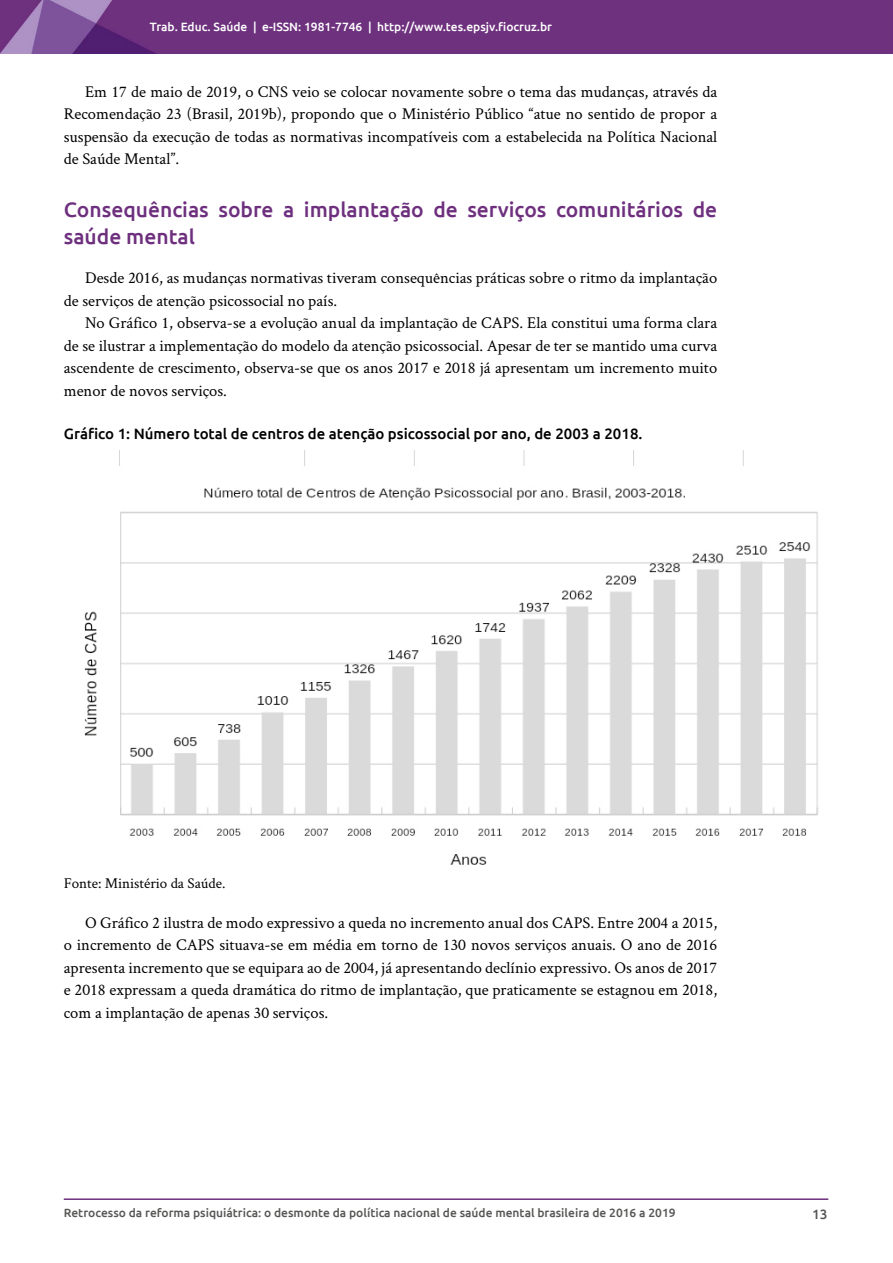
<style>
.page{position:relative;width:893px;height:1263px;background:#fff}
.page>*{position:absolute;margin:0;border:0;box-sizing:border-box;transform-origin:0 0}
.t1{font:500 21px/27px "Ubuntu";color:#6e307e}
.t2{font:16.5px/22.5px "Crimson Text";color:#000;text-align:justify}
.t3{font:500 15px "Ubuntu";color:#000}
.t4{font:15px "Crimson Text";color:#000}
.t5{font:500 13.5px "Ubuntu";color:#575756}
.t6{font:500 12px "Ubuntu";color:#575756}
.t7{font:500 12px "Ubuntu";color:#fff}
</style>
<div class="page">
<hr style="left:64px;top:1198px;width:764px;height:2px;background:#6e307e">
<img style="left:0;top:0;width:893px;height:53px">
<img style="left:84px;top:451px;width:734px;height:414px">
<p class="t7" style="left:150px;top:19px;width:404px">Trab. Educ. Saúde | e-ISSN: 1981-7746 | http://www.tes.epsjv.fiocruz.br</p>
<p class="t2" style="left:64px;top:79px;width:655px;text-indent:21px">Em 17 de maio de 2019, o CNS veio se colocar novamente sobre o tema das mudanças, através da Recomendação 23 (Brasil, 2019b), propondo que o Ministério Público “atue no sentido de propor a suspensão da execução de todas as normativas incompatíveis com a estabelecida na Política Nacional de Saúde Mental”.</p>
<p class="t1" style="left:64px;top:195px;width:655px">Consequências sobre a implantação de serviços comunitários de saúde mental</p>
<p class="t2" style="left:64px;top:266px;width:655px;text-indent:21px">Desde 2016, as mudanças normativas tiveram consequências práticas sobre o ritmo da implantação de serviços de atenção psicossocial no país.</p>
<p class="t2" style="left:64px;top:311px;width:655px;text-indent:21px">No Gráfico 1, observa-se a evolução anual da implantação de CAPS. Ela constitui uma forma clara de se ilustrar a implementação do modelo da atenção psicossocial. Apesar de ter se mantido uma curva ascendente de crescimento, observa-se que os anos 2017 e 2018 já apresentam um incremento muito menor de novos serviços.</p>
<p class="t3" style="left:64px;top:424px;width:580px">Gráfico 1: Número total de centros de atenção psicossocial por ano, de 2003 a 2018.</p>
<p class="t4" style="left:64px;top:873px;width:163px">Fonte: Ministério da Saúde.</p>
<p class="t2" style="left:64px;top:911px;width:655px;text-indent:21px">O Gráfico 2 ilustra de modo expressivo a queda no incremento anual dos CAPS. Entre 2004 a 2015, o incremento de CAPS situava-se em média em torno de 130 novos serviços anuais. O ano de 2016 apresenta incremento que se equipara ao de 2004, já apresentando declínio expressivo. Os anos de 2017 e 2018 expressam a queda dramática do ritmo de implantação, que praticamente se estagnou em 2018, com a implantação de apenas 30 serviços.</p>
<p class="t6" style="left:64px;top:1205px;width:613px">Retrocesso da reforma psiquiátrica: o desmonte da política nacional de saúde mental brasileira de 2016 a 2019</p>
<p class="t5" style="left:812px;top:1205px;width:17px">13</p>
</div>
